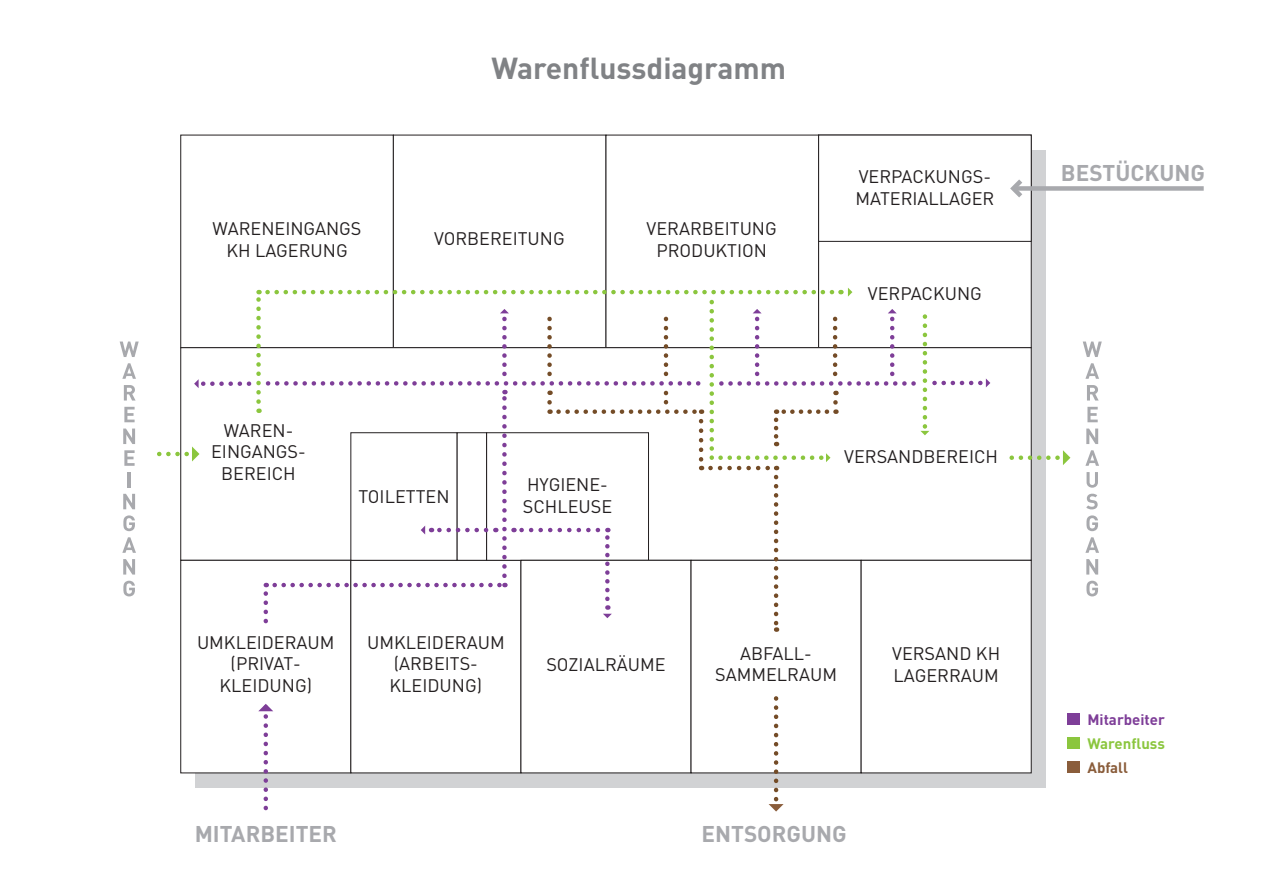
<style>
.page{position:relative;width:1263px;height:893px;background:#fff}
.page>*{position:absolute;margin:0;border:0;box-sizing:border-box;transform-origin:0 0}
.t1{font:700 30px "DIN";color:#808285}
.t2{font:700 22.5px "DIN";color:#a8a9ad}
.t3{font:18px/21.6px "DIN";color:#231f20;text-align:center}
.t4{font:700 15px "DIN";color:#7e3e98}
.t5{font:700 15px "DIN";color:#8bc63e}
.t6{font:700 15px "DIN";color:#8a5d3b}
</style>
<div class="page">
<div style="left:196px;top:150px;width:850px;height:638px;background:#d1d2d4"></div>
<div style="left:180px;top:135px;width:214px;height:213px;background:#fff;border:1px solid #231f20"></div>
<div style="left:393px;top:135px;width:213px;height:213px;background:#fff;border:1px solid #231f20"></div>
<div style="left:606px;top:135px;width:213px;height:213px;background:#fff"></div>
<div style="left:818px;top:135px;width:213px;height:213px;background:#fff"></div>
<div style="left:818px;top:135px;width:213px;height:107px;background:#fff;border:1px solid #231f20"></div>
<div style="left:180px;top:347px;width:851px;height:214px;background:#fff;border:1px solid #231f20"></div>
<div style="left:180px;top:560px;width:171px;height:213px;background:#fff;border:1px solid #231f20"></div>
<div style="left:350px;top:560px;width:171px;height:213px;background:#fff;border:1px solid #231f20"></div>
<div style="left:521px;top:560px;width:170px;height:213px;background:#fff"></div>
<div style="left:691px;top:560px;width:170px;height:213px;background:#fff"></div>
<div style="left:861px;top:560px;width:170px;height:213px;background:#fff"></div>
<div style="left:1067px;top:713px;width:12px;height:12px;background:#7e3e98"></div>
<div style="left:1067px;top:737px;width:12px;height:12px;background:#8bc63e"></div>
<div style="left:1067px;top:761px;width:12px;height:12px;background:#8a5d3b"></div>
<div style="left:1016px;top:186px;width:188px;height:5px;background:#a8a9ad"></div>
<svg style="left:1010px;top:179px;width:17px;height:19px"></svg>
<svg style="left:120px;top:342px;width:19px;height:15px"></svg>
<svg style="left:122px;top:363px;width:14px;height:16px"></svg>
<svg style="left:124px;top:385px;width:12px;height:16px"></svg>
<svg style="left:124px;top:407px;width:11px;height:15px"></svg>
<svg style="left:123px;top:429px;width:12px;height:15px"></svg>
<svg style="left:124px;top:450px;width:11px;height:16px"></svg>
<hr style="left:128px;top:472px;width:3px;height:16px;background:#a8a9ad">
<svg style="left:123px;top:494px;width:12px;height:15px"></svg>
<svg style="left:123px;top:515px;width:12px;height:16px"></svg>
<svg style="left:122px;top:537px;width:14px;height:16px"></svg>
<svg style="left:123px;top:559px;width:12px;height:16px"></svg>
<svg style="left:123px;top:581px;width:12px;height:15px"></svg>
<svg style="left:1083px;top:342px;width:19px;height:15px"></svg>
<svg style="left:1085px;top:363px;width:14px;height:16px"></svg>
<svg style="left:1087px;top:385px;width:12px;height:16px"></svg>
<svg style="left:1087px;top:407px;width:11px;height:15px"></svg>
<svg style="left:1086px;top:429px;width:12px;height:15px"></svg>
<svg style="left:1085px;top:450px;width:14px;height:16px"></svg>
<svg style="left:1086px;top:472px;width:12px;height:16px"></svg>
<svg style="left:1086px;top:494px;width:12px;height:15px"></svg>
<svg style="left:1086px;top:515px;width:12px;height:16px"></svg>
<svg style="left:1085px;top:537px;width:14px;height:16px"></svg>
<svg style="left:1086px;top:559px;width:12px;height:16px"></svg>
<svg style="left:1086px;top:581px;width:12px;height:15px"></svg>
<svg style="left:157px;top:446px;width:42px;height:15px"></svg>
<svg style="left:1012px;top:450px;width:58px;height:15px"></svg>
<svg style="left:194px;top:379px;width:55px;height:9px"></svg>
<svg style="left:256px;top:288px;width:734px;height:344px"></svg>
<svg style="left:769px;top:698px;width:15px;height:113px"></svg>
<svg style="left:258px;top:704px;width:15px;height:104px"></svg>
<h1 class="t1" style="left:492px;top:48px;width:296px">Warenflussdiagramm</h1>
<p class="t3" style="left:213px;top:217px;width:150px">WARENEINGANGS<br>KH LAGERUNG</p>
<p class="t3" style="left:434px;top:228px;width:132px">VORBEREITUNG</p>
<p class="t3" style="left:647px;top:217px;width:132px">VERARBEITUNG<br>PRODUKTION</p>
<p class="t3" style="left:211px;top:419px;width:96px">WAREN-<br>EINGANGS-<br>BEREICH</p>
<p class="t3" style="left:358px;top:486px;width:93px">TOILETTEN</p>
<p class="t3" style="left:523px;top:474px;width:91px;text-align:left">HYGIENE-<br>SCHLEUSE</p>
<p class="t3" style="left:855px;top:166px;width:140px;text-align:left">VERPACKUNGS-<br>MATERIALLAGER</p>
<p class="t3" style="left:868px;top:282px;width:116px">VERPACKUNG</p>
<p class="t3" style="left:844px;top:445px;width:155px">VERSANDBEREICH</p>
<p class="t3" style="left:197px;top:631px;width:139px">UMKLEIDERAUM (PRIVAT-<br>KLEIDUNG)</p>
<p class="t3" style="left:367px;top:631px;width:139px">UMKLEIDERAUM (ARBEITS-<br>KLEIDUNG)</p>
<p class="t3" style="left:546px;top:653px;width:121px">SOZIALRÄUME</p>
<p class="t3" style="left:715px;top:642px;width:123px">ABFALL-<br>SAMMELRAUM</p>
<p class="t3" style="left:892px;top:642px;width:110px;text-align:left">VERSAND KH<br>LAGERRAUM</p>
<p class="t2" style="left:195px;top:819px;width:144px">MITARBEITER</p>
<p class="t2" style="left:701px;top:819px;width:147px">ENTSORGUNG</p>
<p class="t2" style="left:1061px;top:158px;width:146px">BESTÜCKUNG</p>
<p class="t4" style="left:1087px;top:710px;width:79px">Mitarbeiter</p>
<p class="t5" style="left:1087px;top:734px;width:79px">Warenfluss</p>
<p class="t6" style="left:1087px;top:758px;width:42px">Abfall</p>
</div>
